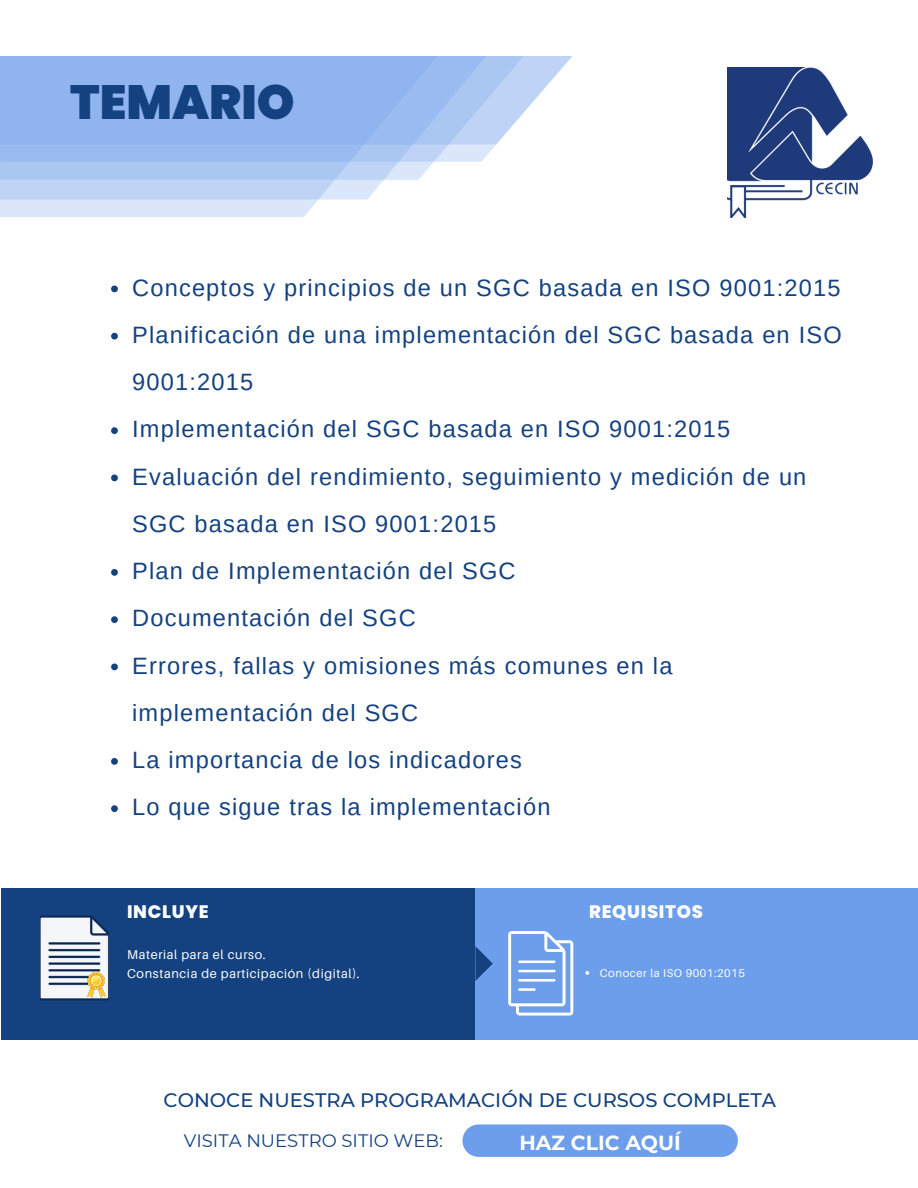
<style>
.page{position:relative;width:918px;height:1188px;background:#fff}
.page>*{position:absolute;margin:0;border:0;box-sizing:border-box;transform-origin:0 0}
.t1{font:900 48px "Poppins";color:#144280}
.t2{font:23.7px/47.2px "Arimo";letter-spacing:.05em;color:#144280}
.t3{font:700 20.4px "Montserrat";color:#fff}
.t4{font:500 19.5px "Montserrat";color:#144280}
.t5{font:18px "Montserrat";color:#144280}
.t6{font:800 18px "Poppins";letter-spacing:.04em;color:#fff}
.t7{font:12.75px/19px "Aileron";letter-spacing:.05em;color:#fff}
.t8{font:11.25px "Aileron";letter-spacing:.05em;color:#fff}
</style>
<div class="page">
<div style="left:1px;top:888px;width:475px;height:152px;background:#144280"></div>
<div style="left:475px;top:888px;width:443px;height:152px;background:#6d9eeb"></div>
<svg style="left:475px;top:946px;width:18px;height:35px"></svg>
<svg style="left:462px;top:1124px;width:276px;height:33px;background:#73a2eb"></svg>
<img style="left:728px;top:67px;width:144px;height:150px">
<img style="left:0;top:57px;width:572px;height:160px">
<svg style="left:585px;top:971px;width:4px;height:4px"></svg>
<img style="left:41px;top:915px;width:67px;height:86px">
<img style="left:87px;top:973px;width:18px;height:26px">
<svg style="left:508px;top:931px;width:65px;height:84px"></svg>
<svg style="left:111px;top:286px;width:7px;height:6px"></svg>
<svg style="left:111px;top:333px;width:7px;height:7px"></svg>
<svg style="left:111px;top:427px;width:7px;height:7px"></svg>
<svg style="left:111px;top:475px;width:7px;height:6px"></svg>
<svg style="left:111px;top:569px;width:7px;height:7px"></svg>
<svg style="left:111px;top:616px;width:7px;height:7px"></svg>
<svg style="left:111px;top:664px;width:7px;height:6px"></svg>
<svg style="left:111px;top:758px;width:7px;height:7px"></svg>
<svg style="left:111px;top:805px;width:7px;height:7px"></svg>
<h2 class="t1" style="left:70px;top:69px;width:226px">TEMARIO</h2>
<h2 class="t2" style="left:132px;top:264px;width:710px">Conceptos y principios de un SGC basada en ISO 9001:2015</h2>
<p class="t2" style="left:132px;top:311px;width:711px">Planificación de una implementación del SGC basada en ISO<br>9001:2015</p>
<p class="t2" style="left:132px;top:406px;width:600px">Implementación del SGC basada en ISO 9001:2015</p>
<h4 class="t2" style="left:132px;top:453px;width:676px">Evaluación del rendimiento, seguimiento y medición de un<br>SGC basada en ISO 9001:2015</h4>
<h6 class="t2" style="left:132px;top:547px;width:385px">Plan de Implementación del SGC</h6>
<p class="t2" style="left:132px;top:595px;width:285px">Documentación del SGC</p>
<h4 class="t2" style="left:132px;top:642px;width:542px">Errores, fallas y omisiones más comunes en la implementación del SGC</h4>
<p class="t2" style="left:132px;top:736px;width:391px">La importancia de los indicadores</p>
<h3 class="t2" style="left:132px;top:784px;width:420px">Lo que sigue tras la implementación</h3>
<h2 class="t6" style="left:127px;top:899px;width:83px">INCLUYE</h2>
<p class="t7" style="left:127px;top:945px;width:234px">Material para el curso.<br>Constancia de participación (digital).</p>
<h2 class="t6" style="left:589px;top:899px;width:115px">REQUISITOS</h2>
<h2 class="t8" style="left:600px;top:966px;width:147px">Conocer la ISO 9001:2015</h2>
<h3 class="t4" style="left:164px;top:1088px;width:614px">CONOCE NUESTRA PROGRAMACIÓN DE CURSOS COMPLETA</h3>
<h2 class="t5" style="left:184px;top:1130px;width:261px">VISITA NUESTRO SITIO WEB:</h2>
<h2 class="t3" style="left:519px;top:1130px;width:163px">HAZ CLIC AQUÍ</h2>
</div>
